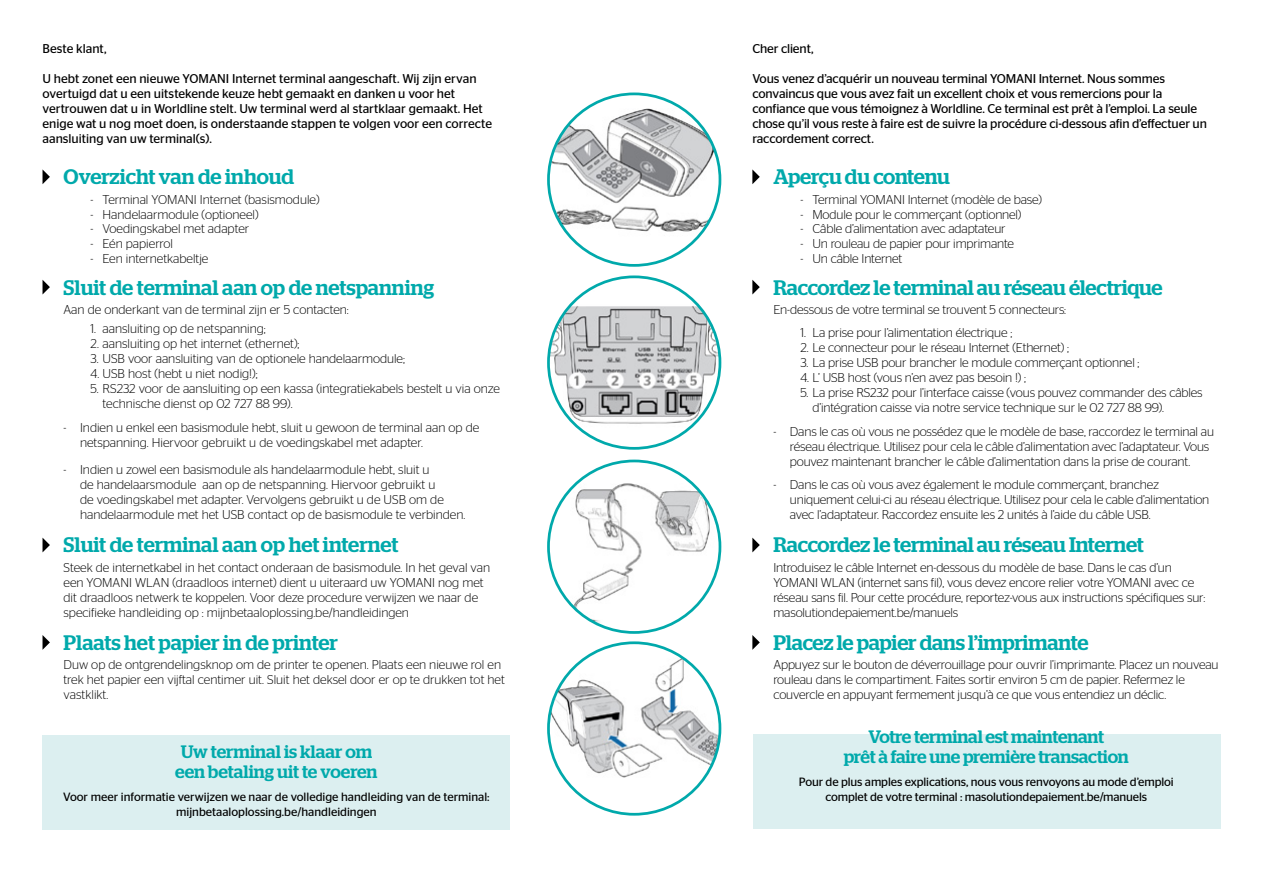
<style>
.page{position:relative;width:1263px;height:893px;background:#fff}
.page>*{position:absolute;margin:0;border:0;box-sizing:border-box;transform-origin:0 0}
.t1{font:500 21px "Stag";letter-spacing:-.01em;color:#00a9ab}
.t2{font:500 18px/19.5px "Stag";letter-spacing:-.01em;color:#00a9ab;text-align:center}
.t3{font:300 12.75px/15px "Stag Sans";letter-spacing:-.01em;color:#000}
.t4{font:12.75px/15px "Stag Sans";letter-spacing:-.01em;color:#000}
.t5{font:12px/15px "Stag Sans";letter-spacing:-.01em;color:#000;text-align:center}
</style>
<div class="page">
<div style="left:753px;top:734px;width:467px;height:94px;background:#dceff0"></div>
<div style="left:43px;top:735px;width:467px;height:95px;background:#dceff0"></div>
<svg style="left:43px;top:170px;width:7px;height:14px"></svg>
<svg style="left:43px;top:280px;width:7px;height:14px"></svg>
<svg style="left:43px;top:538px;width:7px;height:14px"></svg>
<svg style="left:43px;top:635px;width:7px;height:15px"></svg>
<svg style="left:752px;top:169px;width:8px;height:15px"></svg>
<svg style="left:752px;top:280px;width:8px;height:14px"></svg>
<svg style="left:752px;top:538px;width:8px;height:14px"></svg>
<svg style="left:752px;top:635px;width:8px;height:15px"></svg>
<img style="left:548px;top:94px;width:172px;height:171px;border-radius:86px">
<img style="left:548px;top:277px;width:172px;height:171px;border-radius:86px">
<img style="left:548px;top:643px;width:172px;height:171px;border-radius:86px">
<img style="left:548px;top:461px;width:172px;height:171px;border-radius:86px">
<p class="t4" style="left:43px;top:41px;width:66px">Beste klant,</p>
<p class="t4" style="left:43px;top:71px;width:451px">U hebt zonet een nieuwe YOMANI Internet terminal aangeschaft. Wij zijn ervan overtuigd dat u een uitstekende keuze hebt gemaakt en danken u voor het vertrouwen dat u in Worldline stelt. Uw terminal werd al startklaar gemaakt. Het enige wat u nog moet doen, is onderstaande stappen te volgen voor een correcte aansluiting van uw terminal(s).</p>
<h1 class="t1" style="left:64px;top:164px;width:232px">Overzicht van de inhoud</h1>
<p class="t3" style="left:91px;top:191px;width:231px">- Terminal YOMANI Internet (basismodule)</p>
<p class="t3" style="left:91px;top:206px;width:170px">- Handelaarmodule (optioneel)</p>
<p class="t3" style="left:91px;top:221px;width:160px">- Voedingskabel met adapter</p>
<p class="t3" style="left:91px;top:236px;width:84px">- Eén papierrol</p>
<p class="t3" style="left:91px;top:251px;width:119px">- Een internetkabeltje</p>
<h1 class="t1" style="left:64px;top:275px;width:372px">Sluit de terminal aan op de netspanning</h1>
<p class="t3" style="left:64px;top:302px;width:287px">Aan de onderkant van de terminal zijn er 5 contacten:</p>
<p class="t3" style="left:91px;top:321px;width:177px">1. aansluiting op de netspanning;</p>
<p class="t3" style="left:91px;top:336px;width:210px">2. aansluiting op het internet (ethernet);</p>
<p class="t3" style="left:91px;top:351px;width:316px">3. USB voor aansluiting van de optionele handelaarmodule;</p>
<p class="t3" style="left:91px;top:366px;width:169px">4. USB host (hebt u niet nodig!);</p>
<p class="t3" style="left:103px;top:381px;width:399px;text-indent:-12px">5. RS232 voor de aansluiting op een kassa (integratiekabels bestelt u via onze technische dienst op 02 727 88 99).</p>
<p class="t3" style="left:80px;top:419px;width:401px;text-indent:-16px">- Indien u enkel een basismodule hebt, sluit u gewoon de terminal aan op de netspanning. Hiervoor gebruikt u de voedingskabel met adapter.</p>
<p class="t3" style="left:80px;top:462px;width:387px;text-indent:-16px">- Indien u zowel een basismodule als handelaarmodule hebt, sluit u<br>de handelaarsmodule aan op de netspanning. Hiervoor gebruikt u<br>de voedingskabel met adapter. Vervolgens gebruikt u de USB om de handelaarmodule met het USB contact op de basismodule te verbinden.</p>
<h1 class="t1" style="left:64px;top:533px;width:336px">Sluit de terminal aan op het internet</h1>
<p class="t3" style="left:64px;top:560px;width:428px">Steek de internetkabel in het contact onderaan de basismodule. In het geval van een YOMANI WLAN (draadloos internet) dient u uiteraard uw YOMANI nog met dit draadloos netwerk te koppelen. Voor deze procedure verwijzen we naar de specifieke handleiding op : mijnbetaaloplossing.be/handleidingen</p>
<h1 class="t1" style="left:64px;top:630px;width:276px">Plaats het papier in de printer</h1>
<p class="t3" style="left:64px;top:657px;width:443px">Duw op de ontgrendelingsknop om de printer te openen. Plaats een nieuwe rol en trek het papier een vijftal centimer uit. Sluit het deksel door er op te drukken tot het vastklikt.</p>
<h2 class="t2" style="left:175px;top:742px;width:204px">Uw terminal is klaar om een betaling uit te voeren</h2>
<p class="t5" style="left:63px;top:789px;width:428px">Voor meer informatie verwijzen we naar de volledige handleiding van de terminal: mijnbetaaloplossing.be/handleidingen</p>
<p class="t4" style="left:752px;top:41px;width:63px">Cher client,</p>
<p class="t4" style="left:752px;top:71px;width:456px">Vous venez d’acquérir un nouveau terminal YOMANI Internet. Nous sommes convaincus que vous avez fait un excellent choix et vous remercions pour la confiance que vous témoignez à Worldline. Ce terminal est prêt à l’emploi. La seule chose qu’il vous reste à faire est de suivre la procédure ci-dessous afin d’effectuer un raccordement correct.</p>
<h1 class="t1" style="left:773px;top:164px;width:178px">Aperçu du contenu</h1>
<p class="t3" style="left:800px;top:191px;width:243px">- Terminal YOMANI Internet (modèle de base)</p>
<p class="t3" style="left:800px;top:206px;width:222px">- Module pour le commerçant (optionnel)</p>
<p class="t3" style="left:800px;top:221px;width:207px">- Câble d’alimentation avec adaptateur</p>
<p class="t3" style="left:800px;top:236px;width:215px">- Un rouleau de papier pour imprimante</p>
<p class="t3" style="left:800px;top:251px;width:103px">- Un câble Internet</p>
<h1 class="t1" style="left:773px;top:275px;width:391px">Raccordez le terminal au réseau électrique</h1>
<p class="t3" style="left:773px;top:302px;width:294px">En-dessous de votre terminal se trouvent 5 connecteurs:</p>
<p class="t3" style="left:800px;top:325px;width:213px">1. La prise pour l’alimentation électrique ;</p>
<p class="t3" style="left:800px;top:340px;width:270px">2. Le connecteur pour le réseau Internet (Ethernet) ;</p>
<p class="t3" style="left:800px;top:355px;width:341px">3. La prise USB pour brancher le module commerçant optionnel ;</p>
<p class="t3" style="left:800px;top:370px;width:227px">4. L’ USB host (vous n’en avez pas besoin !) ;</p>
<p class="t3" style="left:812px;top:385px;width:392px;text-indent:-12px">5. La prise RS232 pour l’interface caisse (vous pouvez commander des câbles d’intégration caisse via notre service technique sur le 02 727 88 99).</p>
<p class="t3" style="left:790px;top:424px;width:426px;text-indent:-16px">- Dans le cas où vous ne possédez que le modèle de base, raccordez le terminal au réseau électrique. Utilisez pour cela le câble d’alimentation avec l’adaptateur. Vous pouvez maintenant brancher le câble d’alimentation dans la prise de courant.</p>
<p class="t3" style="left:790px;top:477px;width:421px;text-indent:-16px">- Dans le cas où vous avez également le module commerçant, branchez uniquement celui-ci au réseau électrique. Utilisez pour cela le cable d’alimentation avec l’adaptateur. Raccordez ensuite les 2 unités à l’aide du câble USB.</p>
<h1 class="t1" style="left:773px;top:533px;width:372px">Raccordez le terminal au réseau Internet</h1>
<p class="t3" style="left:773px;top:560px;width:433px">Introduisez le câble Internet en-dessous du modèle de base. Dans le cas d’un YOMANI WLAN (internet sans fil), vous devez encore relier votre YOMANI avec ce réseau sans fil. Pour cette procédure, reportez-vous aux instructions spécifiques sur: masolutiondepaiement.be/manuels</p>
<h1 class="t1" style="left:773px;top:630px;width:317px">Placez le papier dans l’imprimante</h1>
<p class="t3" style="left:773px;top:657px;width:447px">Appuyez sur le bouton de déverrouillage pour ouvrir l’imprimante. Placez un nouveau rouleau dans le compartiment. Faites sortir environ 5 cm de papier. Refermez le couvercle en appuyant fermement jusqu’à ce que vous entendiez un déclic.</p>
<h2 class="t2" style="left:844px;top:727px;width:287px">Votre terminal est maintenant<br>prêt à faire une première transaction</h2>
<p class="t5" style="left:799px;top:774px;width:376px">Pour de plus amples explications, nous vous renvoyons au mode d’emploi complet de votre terminal : masolutiondepaiement.be/manuels</p>
</div>
